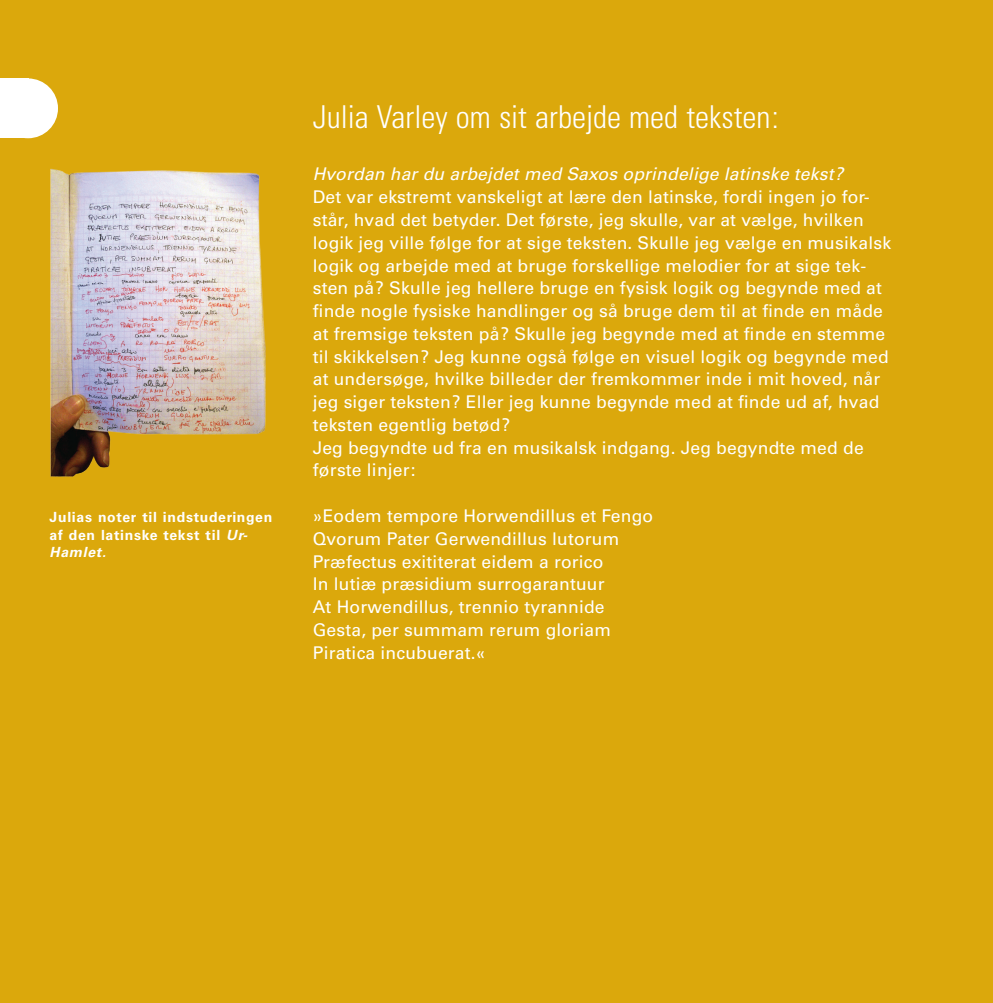
<style>
.page{position:relative;width:993px;height:1003px;background:#fff}
.page>*{position:absolute;margin:0;border:0;box-sizing:border-box;transform-origin:0 0}
.Over2{font:300 condensed 31.5px "Univers";color:#fff}
.hvid_tabel{font:17.5px/22.8px "Univers";letter-spacing:.01em;color:#fff}
.hvid_tabel-2{font:italic 17.5px "Univers";letter-spacing:.01em;color:#fff}
.Intromargin{font:700 14px/17.5px "Univers";letter-spacing:.05em;color:#fff}
.s1{font-style:italic}
</style>
<div class="page">
<div style="left:0;top:0;width:992px;height:1002px;background:#dba80c"></div>
<img style="left:50px;top:168px;width:216px;height:308px">
<svg style="left:0;top:78px;width:58px;height:60px;background:#faf5e3"></svg>
<p class="Intromargin" style="left:50px;top:508px;width:224px">Julias noter til indstuderingen af den latinske tekst til <span class="s1">Ur-<br>Hamlet.</span></p>
<p class="Over2" style="left:313px;top:98px;width:467px">Julia Varley om sit arbejde med teksten:</p>
<p class="hvid_tabel-2" style="left:313px;top:164px;width:532px">Hvordan har du arbejdet med Saxos oprindelige latinske tekst?</p>
<p class="hvid_tabel" style="left:313px;top:186px;width:579px">Det var ekstremt vanskeligt at lære den latinske, fordi ingen jo for&shy;står, hvad det betyder. Det første, jeg skulle, var at vælge, hvilken logik jeg ville følge for at sige teksten. Skulle jeg vælge en musikalsk logik og arbejde med at bruge forskellige melodier for at sige tek&shy;sten på? Skulle jeg hellere bruge en fysisk logik og begynde med at finde nogle fysiske handlinger og så bruge dem til at finde en måde at fremsige teksten på? Skulle jeg begynde med at finde en stemme til skikkelsen? Jeg kunne også følge en visuel logik og begynde med at undersøge, hvilke billeder der fremkommer inde i mit hoved, når jeg siger teksten? Eller jeg kunne begynde med at finde ud af, hvad teksten egentlig betød?</p>
<p class="hvid_tabel" style="left:313px;top:436px;width:552px">Jeg begyndte ud fra en musikalsk indgang. Jeg begyndte med de første linjer:</p>
<p class="hvid_tabel" style="left:313px;top:504px;width:342px">»Eodem tempore Horwendillus et Fengo</p>
<p class="hvid_tabel" style="left:313px;top:527px;width:308px">Qvorum Pater Gerwendillus lutorum</p>
<p class="hvid_tabel" style="left:313px;top:550px;width:292px">Præfectus exititerat eidem a rorico</p>
<p class="hvid_tabel" style="left:313px;top:572px;width:293px">In lutiæ præsidium surrogarantuur</p>
<p class="hvid_tabel" style="left:313px;top:595px;width:293px">At Horwendillus, trennio tyrannide</p>
<p class="hvid_tabel" style="left:313px;top:618px;width:299px">Gesta, per summam rerum gloriam</p>
<p class="hvid_tabel" style="left:313px;top:641px;width:174px">Piratica incubuerat.«</p>
</div>
